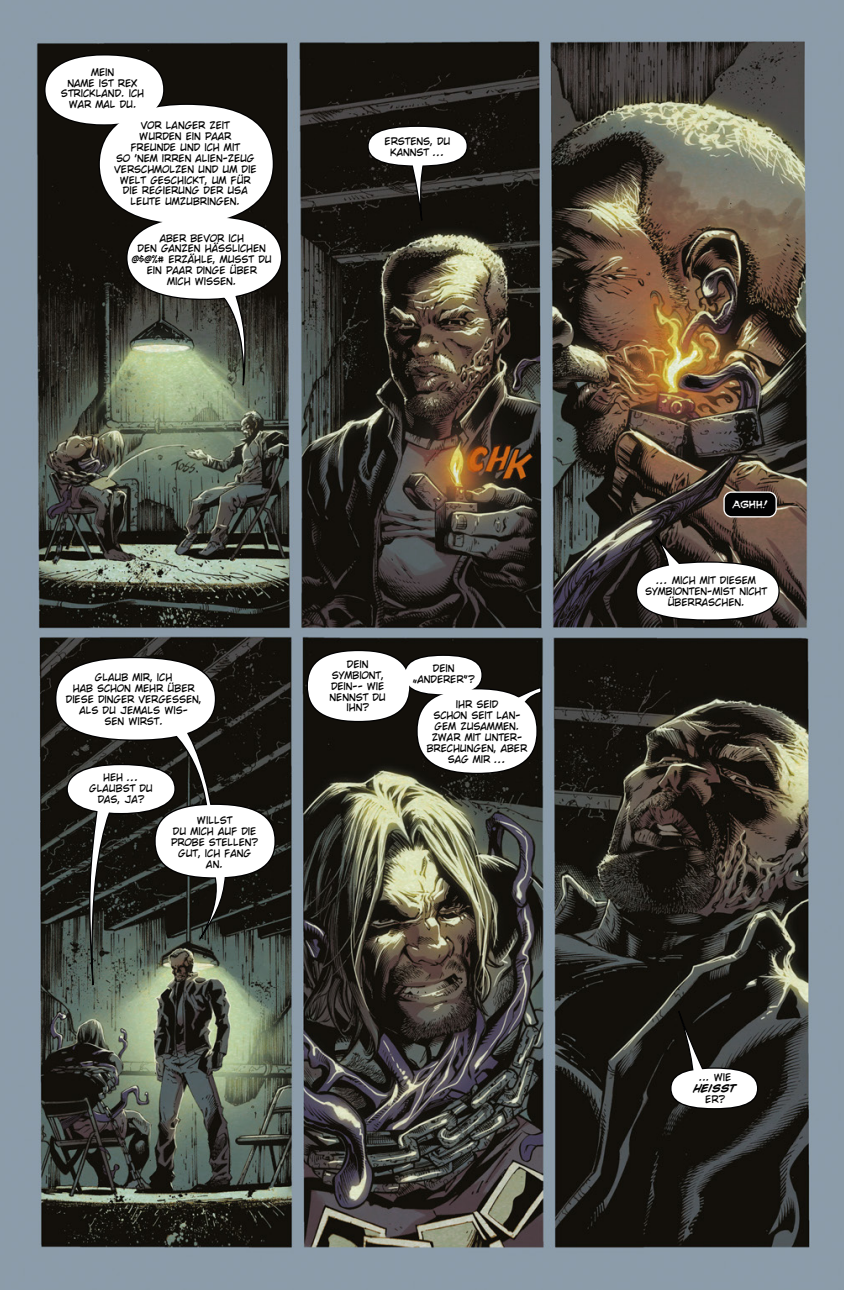
<style>
.page{position:relative;width:844px;height:1290px;background:#fff}
.page>*{position:absolute;margin:0;border:0;box-sizing:border-box;transform-origin:0 0}
.t1{font:9.97px/10.8px "drzwords";color:#000;text-align:center}
.t2{font:italic 700 9.97px "drzwords";color:#000}
.t3{font:9.28px "CC Rough Tongue";color:#fff}
.s1{font-family:"CC Wild Words Lower"}
</style>
<div class="page">
<img style="left:0;top:0;width:843px;height:1290px">
<div style="left:723px;top:492px;width:53px;height:25px;background:#020203;border-radius:8px"></div>
<div style="left:723px;top:491px;width:53px;height:26px;border:1px solid #fff;border-radius:8px"></div>
<svg style="left:44px;top:54px;width:238px;height:333px;background:#35352c"></svg>
<svg style="left:55px;top:657px;width:221px;height:331px;background:#31332d"></svg>
<svg style="left:670px;top:1011px;width:88px;height:98px;background:#2a2825"></svg>
<svg style="left:635px;top:536px;width:144px;height:85px;background:#453d38"></svg>
<svg style="left:367px;top:126px;width:101px;height:116px;background:#2a2722"></svg>
<svg style="left:306px;top:650px;width:236px;height:124px;background:#24221d"></svg>
<div style="left:127px;top:217px;width:154px;height:82px;background:#fff;border-radius:50%"></div>
<div style="left:100px;top:105px;width:173px;height:118px;background:#fff;border-radius:50%"></div>
<div style="left:45px;top:55px;width:118px;height:69px;background:#fff;border-radius:50%"></div>
<div style="left:68px;top:765px;width:106px;height:48px;background:#fff;border-radius:50%"></div>
<div style="left:368px;top:127px;width:98px;height:38px;background:#fff;border-radius:50%"></div>
<div style="left:308px;top:651px;width:101px;height:70px;background:#fff;border-radius:50%"></div>
<div style="left:405px;top:656px;width:76px;height:38px;background:#fff;border-radius:50%"></div>
<div style="left:417px;top:689px;width:119px;height:84px;background:#fff;border-radius:50%"></div>
<div style="left:671px;top:1069px;width:85px;height:39px;background:#fff;border-radius:50%"></div>
<div style="left:156px;top:805px;width:118px;height:72px;background:#fff;border-radius:50%"></div>
<div style="left:56px;top:658px;width:159px;height:81px;background:#fff;border-radius:50%"></div>
<div style="left:637px;top:563px;width:141px;height:56px;background:#fff;border-radius:50%"></div>
<p class="t1" style="left:61px;top:66px;width:85px">MEIN<br>NAME IST REX<br>STRICKLAND. ICH<br>WAR MAL DU.</p>
<p class="t1" style="left:114px;top:120px;width:144px">VOR LANGER ZEIT<br>WURDEN EIN PAAR<br>FREUNDE UND ICH MIT<br>SO 'NEM IRREN ALIEN-ZEUG<br>VERSCHMOLZEN UND UM DIE<br>WELT GESCHICKT, UM FÜR<br>DIE REGIERUNG DER USA<br>LEUTE UMZUBRINGEN.</p>
<p class="t1" style="left:132px;top:232px;width:141px">ABER BEVOR ICH<br>DEN GANZEN HÄSSLICHEN @$@%# ERZÄHLE, MUSST DU<br>EIN PAAR DINGE ÜBER<br>MICH WISSEN.</p>
<p class="t1" style="left:384px;top:136px;width:67px">ERSTENS, DU<br>KANNST …</p>
<p class="t1" style="left:66px;top:671px;width:137px">GLAUB MIR, ICH<br>HAB SCHON MEHR ÜBER<br>DIESE DINGER VERGESSEN,<br>ALS DU JEMALS WIS-<br>SEN WIRST.</p>
<p class="t1" style="left:89px;top:771px;width:65px">HEH …<br>GLAUBST DU<br>DAS, JA?</p>
<p class="t1" style="left:171px;top:815px;width:88px">WILLST<br>DU MICH AUF DIE<br>PROBE STELLEN?<br>GUT, ICH FANG<br>AN.</p>
<p class="t1" style="left:329px;top:658px;width:58px">DEIN<br>SYMBIONT,<br>DEIN-- WIE<br>NENNST DU<br>IHN?</p>
<p class="t1" style="left:413px;top:662px;width:63px">DEIN <span class="s1">„</span>ANDERER”?</p>
<p class="t1" style="left:426px;top:699px;width:102px">IHR SEID<br>SCHON SEIT LAN-<br>GEM ZUSAMMEN.<br>ZWAR MIT UNTER-<br>BRECHUNGEN, ABER<br>SAG MIR …</p>
<p class="t3" style="left:732px;top:499px;width:37px">aghh!</p>
<p class="t1" style="left:645px;top:574px;width:123px">… MICH MIT DIESEM<br>SYMBIONTEN-MIST NICHT<br>ÜBERRASCHEN.</p>
<p class="t1" style="left:698px;top:1071px;width:34px">... WIE</p>
<p class="t2" style="left:694px;top:1080px;width:43px">heisst</p>
<p class="t1" style="left:705px;top:1093px;width:21px">ER?</p>
</div>
